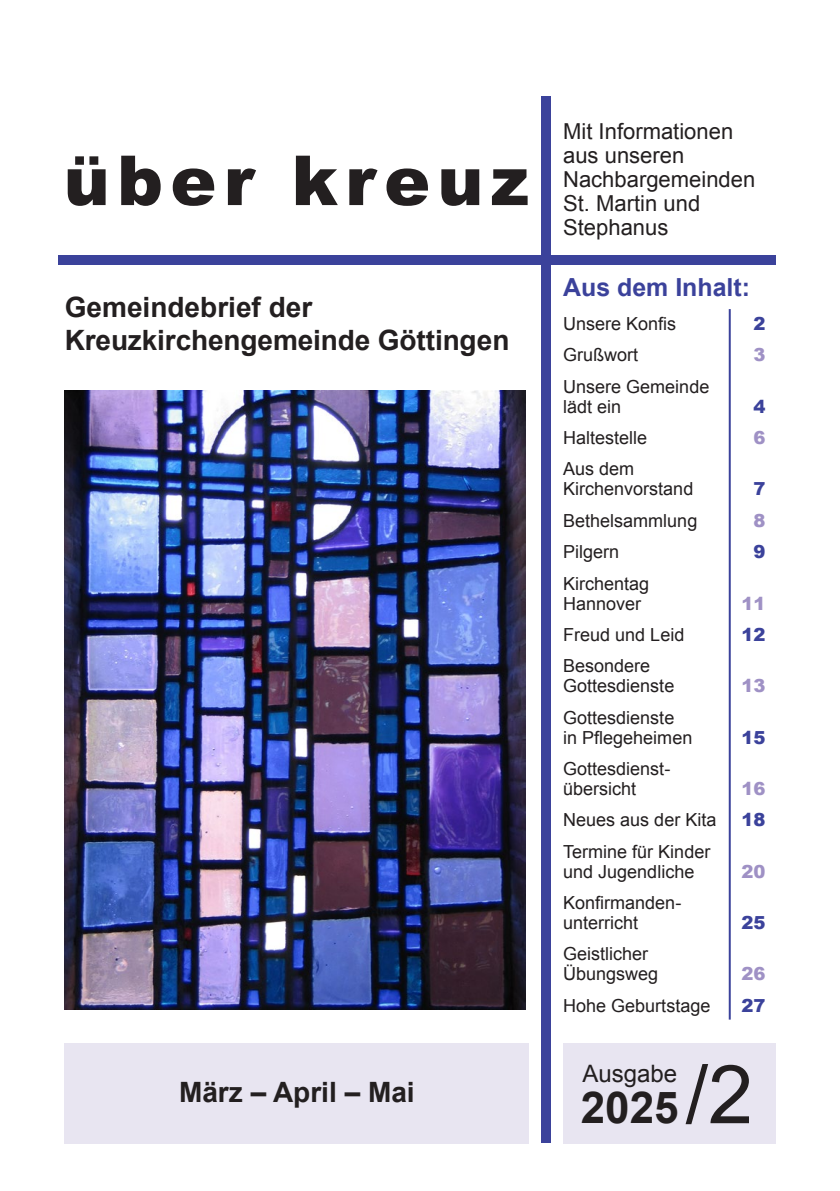
<style>
.page{position:relative;width:840px;height:1191px;background:#fff}
.page>*{position:absolute;margin:0;border:0;box-sizing:border-box;transform-origin:0 0}
.t1{font:81.2px "Arial";color:#231f20}
.t2{font:900 69px "Arial";letter-spacing:.105em;color:#231f20}
.t3{font:700 44px "Arial";color:#231f20}
.t4{font:700 28px/33.6px "Arial";letter-spacing:-.005em;color:#231f20}
.t5{font:700 24.8px "Arial";color:#3b429b}
.t6{font:24px "Arial";color:#231f20}
.t7{font:22px/24px "Arial";color:#231f20}
.t8{font:18px/20px "Arial";color:#231f20}
.t9{font:900 18px "Arial";color:#3b429b}
.t10{font:900 18px "Arial";color:#9f91c5}
</style>
<div class="page">
<img style="left:65px;top:390px;width:460px;height:619px">
<div style="left:541px;top:96px;width:9px;height:1047px;background:#3b429b"></div>
<div style="left:58px;top:256px;width:716px;height:9px;background:#3b429b"></div>
<div style="left:562px;top:1043px;width:212px;height:101px;background:#e8e5f1"></div>
<div style="left:65px;top:1043px;width:464px;height:101px;background:#e8e5f1"></div>
<hr style="left:728px;top:309px;width:2px;height:710px;background:#3b429b">
<h2 class="t2" style="left:64px;top:130px;width:466px">über kreuz</h2>
<h3 class="t4" style="left:65px;top:291px;width:446px">Gemeindebrief der<br>Kreuzkirchengemeinde Göttingen</h3>
<h3 class="t4" style="left:179px;top:1076px;width:237px">März – April – Mai</h3>
<p class="t7" style="left:563px;top:120px;width:193px">Mit Informationen aus unseren<br>Nachbargemeinden<br>St. Martin und<br>Stephanus</p>
<h3 class="t5" style="left:563px;top:271px;width:188px">Aus dem Inhalt:</h3>
<p class="t8" style="left:563px;top:314px;width:115px">Unsere Konfis</p>
<p class="t9" style="left:753px;top:310px;width:14px">2</p>
<p class="t8" style="left:563px;top:345px;width:77px">Grußwort</p>
<p class="t10" style="left:753px;top:342px;width:14px">3</p>
<p class="t8" style="left:563px;top:376px;width:148px">Unsere Gemeinde lädt ein</p>
<p class="t9" style="left:753px;top:393px;width:14px">4</p>
<p class="t8" style="left:563px;top:428px;width:86px">Haltestelle</p>
<p class="t10" style="left:753px;top:424px;width:14px">6</p>
<p class="t8" style="left:563px;top:459px;width:132px">Aus dem<br>Kirchenvorstand</p>
<p class="t9" style="left:753px;top:476px;width:14px">7</p>
<p class="t8" style="left:563px;top:510px;width:136px">Bethelsammlung</p>
<p class="t10" style="left:753px;top:507px;width:14px">8</p>
<p class="t8" style="left:563px;top:542px;width:58px">Pilgern</p>
<p class="t9" style="left:753px;top:538px;width:14px">9</p>
<p class="t8" style="left:563px;top:573px;width:88px">Kirchentag<br>Hannover</p>
<p class="t10" style="left:741px;top:590px;width:26px">11</p>
<p class="t8" style="left:563px;top:624px;width:123px">Freud und Leid</p>
<p class="t9" style="left:741px;top:621px;width:26px">12</p>
<p class="t8" style="left:563px;top:656px;width:113px">Besondere<br>Gottesdienste</p>
<p class="t10" style="left:741px;top:672px;width:26px">13</p>
<p class="t8" style="left:563px;top:707px;width:131px">Gottesdienste in Pflegeheimen</p>
<p class="t8" style="left:563px;top:759px;width:109px">Gottesdienst&shy;übersicht</p>
<p class="t9" style="left:741px;top:724px;width:26px">15</p>
<p class="t10" style="left:741px;top:775px;width:26px">16</p>
<p class="t8" style="left:563px;top:810px;width:155px">Neues aus der Kita</p>
<p class="t9" style="left:741px;top:806px;width:26px">18</p>
<p class="t8" style="left:563px;top:841px;width:149px">Termine für Kinder und Jugendliche</p>
<p class="t10" style="left:741px;top:858px;width:26px">20</p>
<p class="t8" style="left:563px;top:893px;width:120px">Konfirmanden&shy;unterricht</p>
<p class="t8" style="left:563px;top:944px;width:97px">Geistlicher<br>Übungsweg</p>
<p class="t9" style="left:741px;top:909px;width:26px">25</p>
<p class="t10" style="left:741px;top:960px;width:26px">26</p>
<p class="t8" style="left:563px;top:995px;width:149px">Hohe Geburtstage</p>
<p class="t9" style="left:741px;top:992px;width:26px">27</p>
<h3 class="t6" style="left:582px;top:1057px;width:96px">Ausgabe</h3>
<h3 class="t3" style="left:580px;top:1078px;width:99px">2025</h3>
<h1 class="t1" style="left:685px;top:1041px;width:69px">/ 2</h1>
</div>
